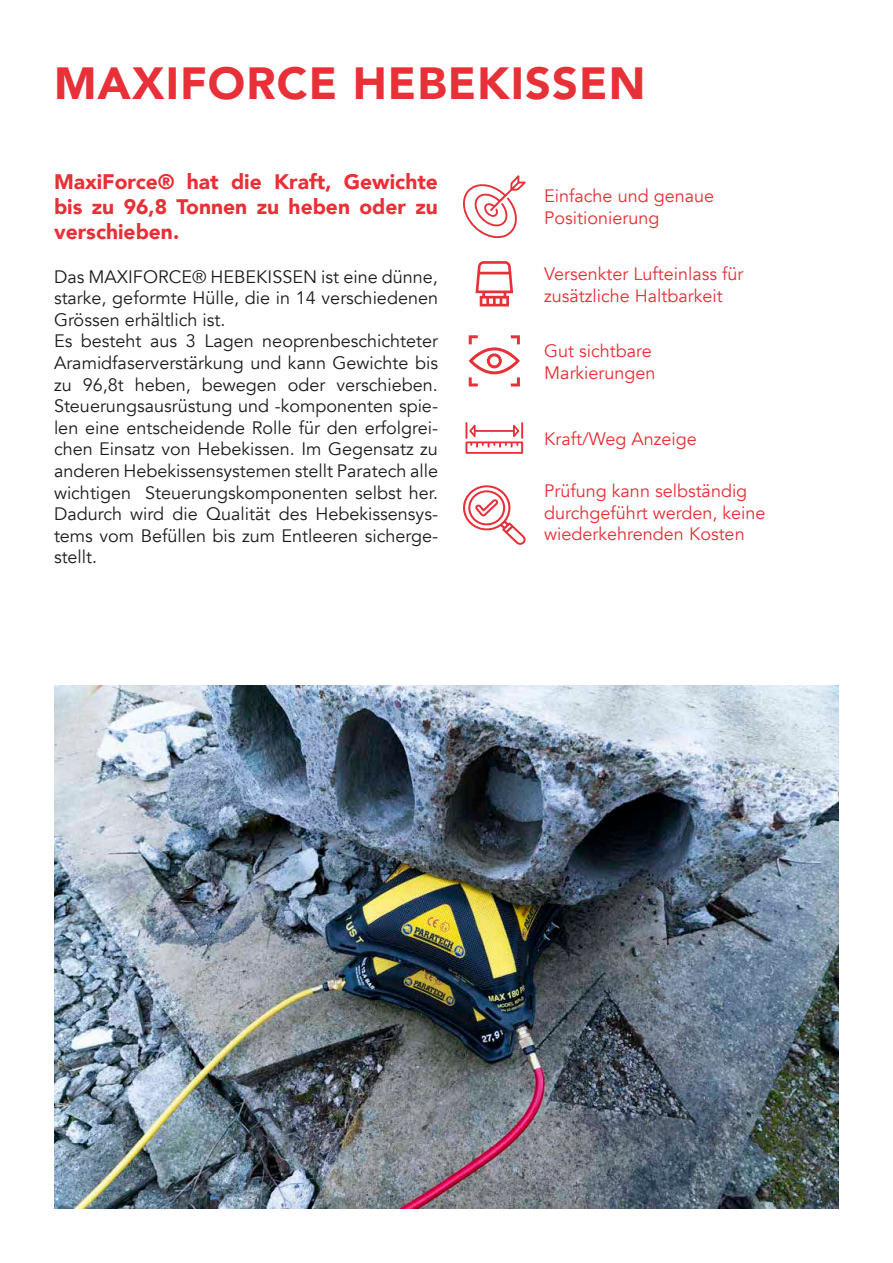
<style>
.page{position:relative;width:893px;height:1263px;background:#fff}
.page>*{position:absolute;margin:0;border:0;box-sizing:border-box;transform-origin:0 0}
.t1{font:900 45px "Avenir";letter-spacing:.025em;color:#e73037}
.Untertitel{font:900 21px/25.2px "Avenir";color:#e73037;text-align:justify}
.Lauftext{font:18px/21.6px "Avenir";color:#1d1d1b;text-align:justify}
.Lauftext-2{font:18px/21.6px "Avenir";color:#e73037}
</style>
<div class="page">
<img style="left:54px;top:685px;width:785px;height:524px">
<svg style="left:475px;top:261px;width:38px;height:45px"></svg>
<svg style="left:469px;top:335px;width:51px;height:51px"></svg>
<svg style="left:465px;top:422px;width:58px;height:32px"></svg>
<svg style="left:463px;top:175px;width:63px;height:64px"></svg>
<svg style="left:463px;top:485px;width:63px;height:60px"></svg>
<p class="t1" style="left:54px;top:45px;width:593px">MAXIFORCE HEBEKISSEN</p>
<p class="Untertitel" style="left:54px;top:168px;width:385px">MaxiForce® hat die Kraft, Gewichte bis zu 96,8 Tonnen zu heben oder zu verschieben.</p>
<p class="Lauftext" style="left:54px;top:266px;width:385px">Das MAXIFORCE® HEBEKISSEN ist eine dünne, starke, geformte Hülle, die in 14 verschiedenen Grössen erhältlich ist.</p>
<p class="Lauftext" style="left:54px;top:331px;width:385px">Es besteht aus 3 Lagen neoprenbeschichteter Aramidfaserverstärkung und kann Gewichte bis zu 96,8t heben, bewegen oder verschieben.<br>Steuerungsausrüstung und -komponenten spie&shy;len eine entscheidende Rolle für den erfolgrei&shy;chen Einsatz von Hebekissen. Im Gegensatz zu anderen Hebekissensystemen stellt Paratech alle wichtigen Steuerungskomponenten selbst her.<br>Dadurch wird die Qualität des Hebekissensys&shy;tems vom Befüllen bis zum Entleeren sicherge&shy;stellt.</p>
<p class="Lauftext-2" style="left:544px;top:185px;width:171px">Einfache und genaue<br>Positionierung</p>
<p class="Lauftext-2" style="left:544px;top:264px;width:201px">Versenkter Lufteinlass für zusätzliche Haltbarkeit</p>
<p class="Lauftext-2" style="left:544px;top:341px;width:113px">Gut sichtbare<br>Markierungen</p>
<p class="Lauftext-2" style="left:544px;top:428px;width:154px">Kraft/Weg Anzeige</p>
<p class="Lauftext-2" style="left:544px;top:480px;width:223px">Prüfung kann selbständig durchgeführt werden, keine</p>
<p class="Lauftext-2" style="left:544px;top:524px;width:202px">wiederkehrenden Kosten</p>
</div>
